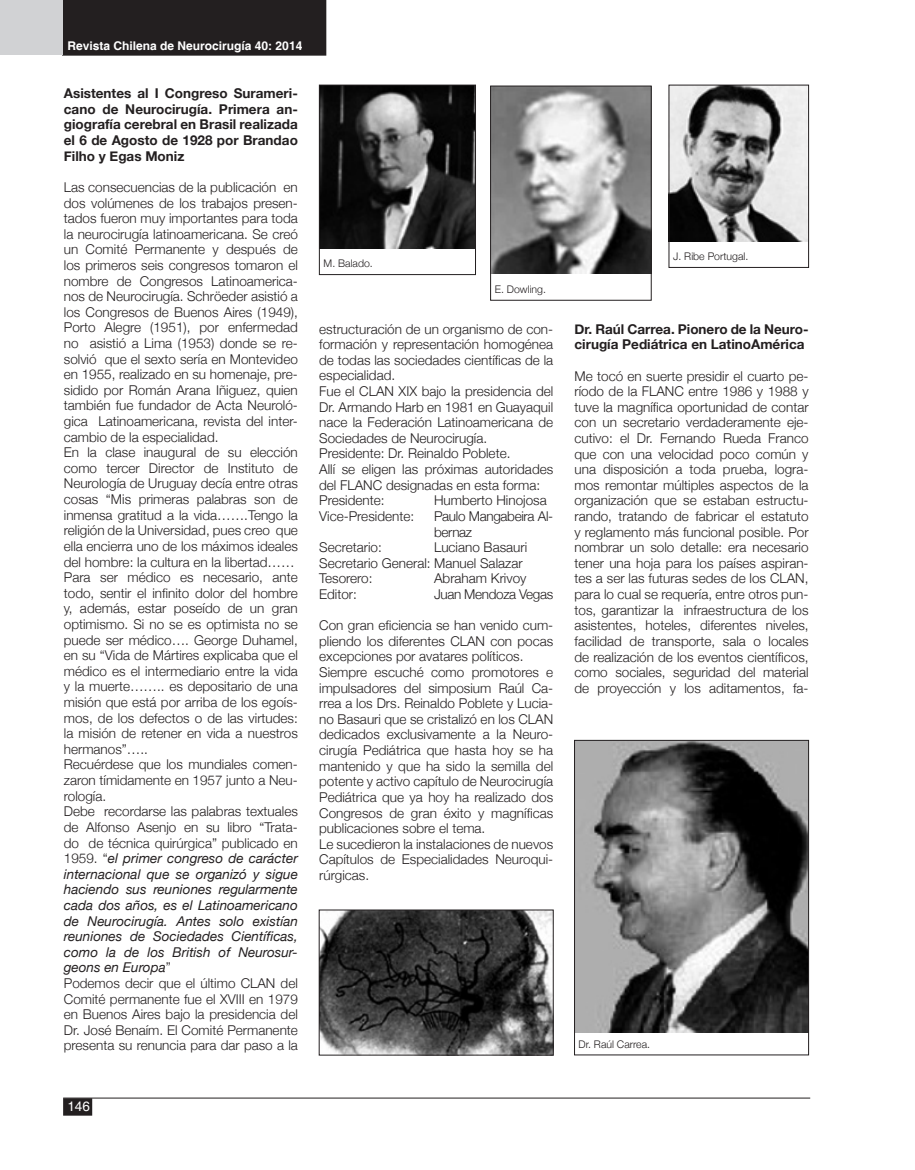
<style>
.page{position:relative;width:915px;height:1170px;background:#fff}
.page>*{position:absolute;margin:0;border:0;box-sizing:border-box;transform-origin:0 0}
.t1{font:300 13.5px/15.6px "Helvetica Neue";color:#231f20;text-align:justify}
.t2{font:italic 13.5px/15.6px "Helvetica Neue";color:#231f20;text-align:justify}
.t3{font:700 13.5px/15.6px "Helvetica Neue";color:#231f20;text-align:justify}
.t4{font:300 13.5px/15.6px "Helvetica Neue";letter-spacing:-.025em;color:#231f20}
.t5{font:13.5px "Helvetica";color:#fff}
.t6{font:700 12px "Helvetica";color:#fff}
.t7{font:300 10.5px "Helvetica Neue";color:#231f20}
.s1{font-weight:300;font-style:normal}
</style>
<div class="page">
<div style="left:64px;top:1098px;width:27px;height:16px;background:#231f20"></div>
<div style="left:63px;top:1098px;width:29px;height:17px;border:2px solid #231f20"></div>
<hr style="left:63px;top:1097px;width:747px;height:1px;background:#231f20">
<div style="left:62px;top:0;width:264px;height:56px;background:#231f20"></div>
<div style="left:0;top:0;width:62px;height:55px;background:#d1d2d4"></div>
<img style="left:321px;top:87px;width:152px;height:162px">
<div style="left:319px;top:85px;width:156px;height:190px;border:1px solid #231f20"></div>
<img style="left:492px;top:88px;width:157px;height:185px">
<div style="left:490px;top:86px;width:161px;height:214px;border:1px solid #231f20"></div>
<img style="left:670px;top:87px;width:136px;height:154px">
<img style="left:321px;top:911px;width:230px;height:142px">
<div style="left:319px;top:909px;width:234px;height:146px;border:1px solid #231f20"></div>
<img style="left:576px;top:742px;width:230px;height:290px">
<div style="left:574px;top:740px;width:234px;height:314px;border:1px solid #231f20"></div>
<p class="t6" style="left:67px;top:39px;width:236px">Revista Chilena de Neurocirugía 40: 2014</p>
<p class="t3" style="left:64px;top:85px;width:235px">Asistentes al I Congreso Surameri&shy;cano de Neurocirugía. Primera an&shy;giografía cerebral en Brasil realizada el 6 de Agosto de 1928 por Brandao Filho y Egas Moniz</p>
<p class="t1" style="left:64px;top:178px;width:235px">Las consecuencias de la publicación en dos volúmenes de los trabajos presen&shy;tados fueron muy importantes para toda la neurocirugía latinoamericana. Se creó un Comité Permanente y después de los primeros seis congresos tomaron el nombre de Congresos Latinoamerica&shy;nos de Neurocirugía. Schröeder asistió a los Congresos de Buenos Aires (1949), Porto Alegre (1951), por enfermedad no asistió a Lima (1953) donde se re&shy;solvió que el sexto sería en Montevideo en 1955, realizado en su homenaje, pre&shy;sidido por Román Arana Iñiguez, quien también fue fundador de Acta Neuroló&shy;gica Latinoamericana, revista del inter&shy;cambio de la especialidad.</p>
<p class="t1" style="left:64px;top:444px;width:235px">En la clase inaugural de su elección como tercer Director de Instituto de Neurología de Uruguay decía entre otras cosas “Mis primeras palabras son de inmensa gratitud a la vida…….Tengo la religión de la Universidad, pues creo que ella encierra uno de los máximos ideales del hombre: la cultura en la libertad……</p>
<p class="t1" style="left:64px;top:568px;width:235px">Para ser médico es necesario, ante todo, sentir el infinito dolor del hombre y, además, estar poseído de un gran optimismo. Si no se es optimista no se puede ser médico…. George Duhamel, en su “Vida de Mártires explicaba que el médico es el intermediario entre la vida y la muerte…….. es depositario de una misión que está por arriba de los egoís&shy;mos, de los defectos o de las virtudes: la misión de retener en vida a nuestros hermanos”…..</p>
<p class="t1" style="left:64px;top:756px;width:235px">Recuérdese que los mundiales comen&shy;zaron tímidamente en 1957 junto a Neu&shy;rología.</p>
<p class="t2" style="left:64px;top:803px;width:235px"><span class="s1">Debe recordarse las palabras textuales de Alfonso Asenjo en su libro “Trata&shy;do de técnica quirúrgica” publicado en 1959. “</span>el primer congreso de carácter internacional que se organizó y sigue haciendo sus reuniones regularmente cada dos años, es el Latinoamericano de Neurocirugía. Antes solo existían reuniones de Sociedades Científicas, como la de los British of Neurosur&shy;geons en Europa<span class="s1">”</span></p>
<p class="t1" style="left:64px;top:974px;width:235px">Podemos decir que el último CLAN del Comité permanente fue el XVIII en 1979 en Buenos Aires bajo la presidencia del Dr. José Benaím. El Comité Permanente presenta su renuncia para dar paso a la</p>
<p class="t7" style="left:323px;top:255px;width:51px">M. Balado.</p>
<p class="t7" style="left:494px;top:281px;width:53px">E. Dowling.</p>
<p class="t1" style="left:319px;top:320px;width:235px">estructuración de un organismo de con&shy;formación y representación homogénea de todas las sociedades científicas de la especialidad.</p>
<p class="t1" style="left:319px;top:382px;width:235px">Fue el CLAN XIX bajo la presidencia del Dr. Armando Harb en 1981 en Guayaquil nace la Federación Latinoamericana de Sociedades de Neurocirugía.</p>
<p class="t1" style="left:319px;top:445px;width:193px">Presidente: Dr. Reinaldo Poblete.</p>
<p class="t1" style="left:319px;top:460px;width:235px">Allí se eligen las próximas autoridades del FLANC designadas en esta forma:</p>
<p class="t1" style="left:319px;top:492px;width:67px">Presidente:</p>
<p class="t1" style="left:434px;top:492px;width:114px">Humberto Hinojosa</p>
<p class="t1" style="left:319px;top:507px;width:96px">Vice-Presidente:</p>
<p class="t4" style="left:434px;top:507px;width:121px">Paulo Mangabeira Al&shy;bernaz</p>
<p class="t1" style="left:319px;top:538px;width:64px">Secretario:</p>
<p class="t1" style="left:434px;top:538px;width:95px">Luciano Basauri</p>
<p class="t1" style="left:319px;top:554px;width:205px">Secretario General: Manuel Salazar</p>
<p class="t1" style="left:319px;top:570px;width:55px">Tesorero:</p>
<p class="t1" style="left:434px;top:570px;width:94px">Abraham Krivoy</p>
<p class="t1" style="left:319px;top:585px;width:39px">Editor:</p>
<p class="t4" style="left:434px;top:585px;width:121px">Juan Mendoza Vegas</p>
<p class="t1" style="left:319px;top:616px;width:235px">Con gran eficiencia se han venido cum&shy;pliendo los diferentes CLAN con pocas excepciones por avatares políticos.</p>
<p class="t1" style="left:319px;top:663px;width:235px">Siempre escuché como promotores e impulsadores del simposium Raúl Ca&shy;rrea a los Drs. Reinaldo Poblete y Lucia&shy;no Basauri que se cristalizó en los CLAN dedicados exclusivamente a la Neuro&shy;cirugía Pediátrica que hasta hoy se ha mantenido y que ha sido la semilla del potente y activo capítulo de Neurocirugía Pediátrica que ya hoy ha realizado dos Congresos de gran éxito y magníficas publicaciones sobre el tema.</p>
<p class="t1" style="left:319px;top:835px;width:235px">Le sucedieron la instalaciones de nuevos Capítulos de Especialidades Neuroqui&shy;rúrgicas.</p>
<p class="t5" style="left:67px;top:1098px;width:24px">146</p>
<p class="t7" style="left:673px;top:248px;width:77px">J. Ribe Portugal.</p>
<p class="t3" style="left:574px;top:320px;width:235px">Dr. Raúl Carrea. Pionero de la Neuro&shy;cirugía Pediátrica en LatinoAmérica</p>
<p class="t1" style="left:574px;top:367px;width:235px">Me tocó en suerte presidir el cuarto pe&shy;ríodo de la FLANC entre 1986 y 1988 y tuve la magnífica oportunidad de contar con un secretario verdaderamente eje&shy;cutivo: el Dr. Fernando Rueda Franco que con una velocidad poco común y una disposición a toda prueba, logra&shy;mos remontar múltiples aspectos de la organización que se estaban estructu&shy;rando, tratando de fabricar el estatuto y reglamento más funcional posible. Por nombrar un solo detalle: era necesario tener una hoja para los países aspiran&shy;tes a ser las futuras sedes de los CLAN, para lo cual se requería, entre otros pun&shy;tos, garantizar la infraestructura de los asistentes, hoteles, diferentes niveles, facilidad de transporte, sala o locales de realización de los eventos científicos, como sociales, seguridad del material de proyección y los aditamentos, fa-</p>
<p class="t7" style="left:578px;top:1035px;width:73px">Dr. Raúl Carrea.</p>
</div>
